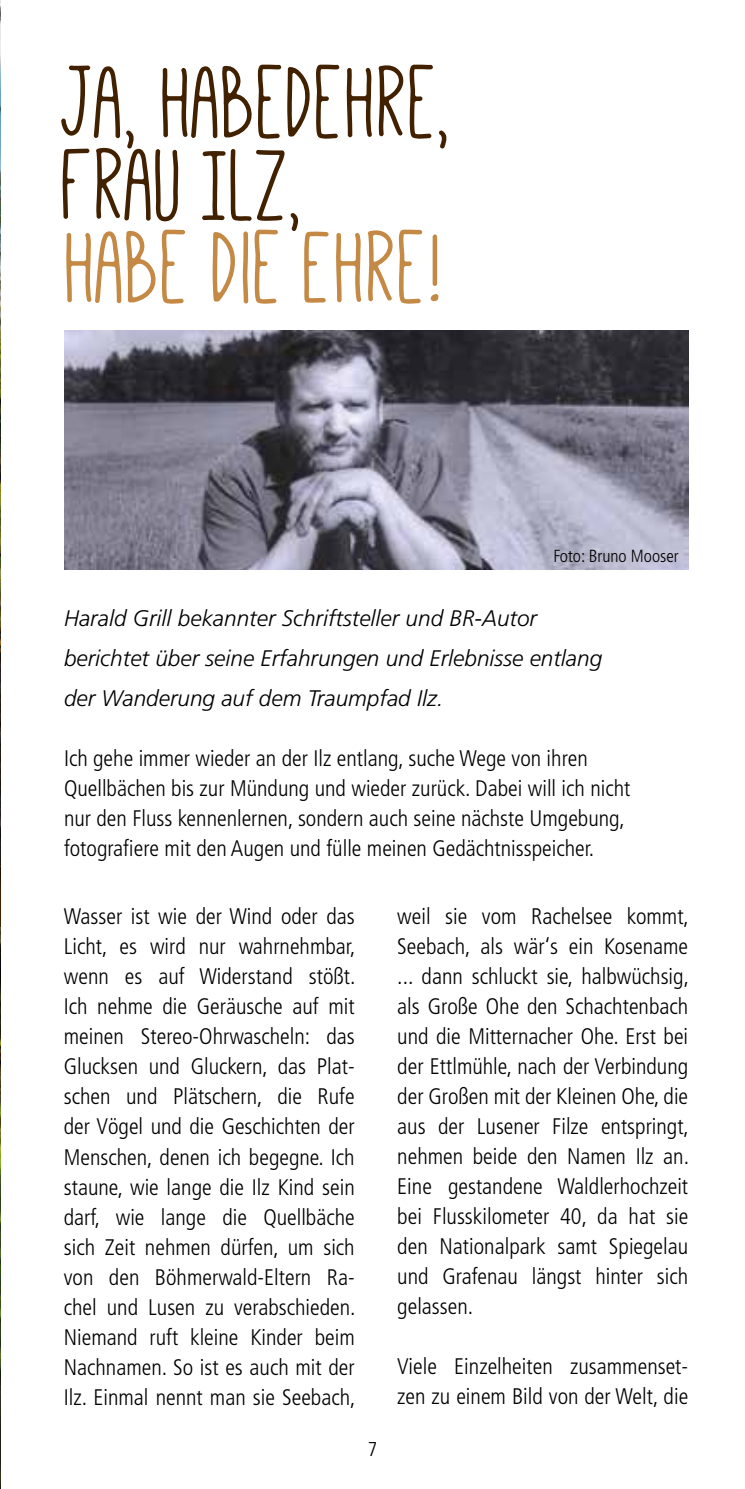
<style>
.page{position:relative;width:745px;height:1489px;background:#fff}
.page>*{position:absolute;margin:0;border:0;box-sizing:border-box;transform-origin:0 0}
.t1{font:112.5px/82.5px "Mathlete Bulky";letter-spacing:.01em;color:#422101}
.t2{font:112.5px "Mathlete Bulky";letter-spacing:.01em;color:#c48945}
.t3{font:300 condensed 22.5px/30px "Frutiger";color:#000;text-align:justify}
.t4{font:italic 300 22.5px/40px "Frutiger";color:#000}
.t5{font:300 condensed 20px "Frutiger";color:#000}
.t6{font:300 condensed 17.5px "Frutiger";color:#000}
</style>
<div class="page">
<img style="left:0;top:939px;width:1px;height:549px">
<img style="left:0;top:185px;width:1px;height:681px">
<img style="left:64px;top:330px;width:623px;height:239px">
<img style="left:0;top:0;width:1px;height:185px">
<h1 class="t1" style="left:64px;top:61px;width:387px">JA, HABEDEHRE,<br>FRAU ILZ,</h1>
<h1 class="t2" style="left:64px;top:213px;width:379px">HABE DIE EHRE!</h1>
<p class="t6" style="left:553px;top:545px;width:127px">Foto: Bruno Mooser</p>
<p class="t4" style="left:64px;top:598px;width:539px">Harald Grill bekannter Schriftsteller und BR-Autor berichtet über seine Erfahrungen und Erlebnisse entlang der Wanderung auf dem Traumpfad Ilz.</p>
<p class="t3" style="left:64px;top:743px;width:567px;text-align:left">Ich gehe immer wieder an der Ilz entlang, suche Wege von ihren Quellbächen bis zur Mündung und wieder zurück. Dabei will ich nicht nur den Fluss kennenlernen, sondern auch seine nächste Umgebung, fotografiere mit den Augen und fülle meinen Gedächtnisspeicher.</p>
<p class="t3" style="left:64px;top:901px;width:293px">Wasser ist wie der Wind oder das Licht, es wird nur wahrnehmbar, wenn es auf Widerstand stößt.<br>Ich nehme die Geräusche auf mit meinen Stereo-Ohrwascheln: das Glucksen und Gluckern, das Plat&shy;schen und Plätschern, die Rufe der Vögel und die Geschichten der Menschen, denen ich begegne. Ich staune, wie lange die Ilz Kind sein darf, wie lange die Quellbäche sich Zeit nehmen dürfen, um sich von den Böhmerwald-Eltern Ra&shy;chel und Lusen zu verabschieden.<br>Niemand ruft kleine Kinder beim Nachnamen. So ist es auch mit der Ilz. Einmal nennt man sie Seebach,</p>
<p class="t5" style="left:367px;top:1437px;width:11px">7</p>
<p class="t3" style="left:397px;top:901px;width:293px">weil sie vom Rachelsee kommt, Seebach, als wär‘s ein Kosename ... dann schluckt sie, halbwüchsig, als Große Ohe den Schachtenbach und die Mitternacher Ohe. Erst bei der Ettlmühle, nach der Verbindung der Großen mit der Kleinen Ohe, die aus der Lusener Filze entspringt, nehmen beide den Namen Ilz an.<br>Eine gestandene Waldlerhochzeit bei Flusskilometer 40, da hat sie den Nationalpark samt Spiegelau und Grafenau längst hinter sich gelassen.</p>
<p class="t3" style="left:397px;top:1351px;width:292px">Viele Einzelheiten zusammenset&shy;zen zu einem Bild von der Welt, die</p>
</div>
